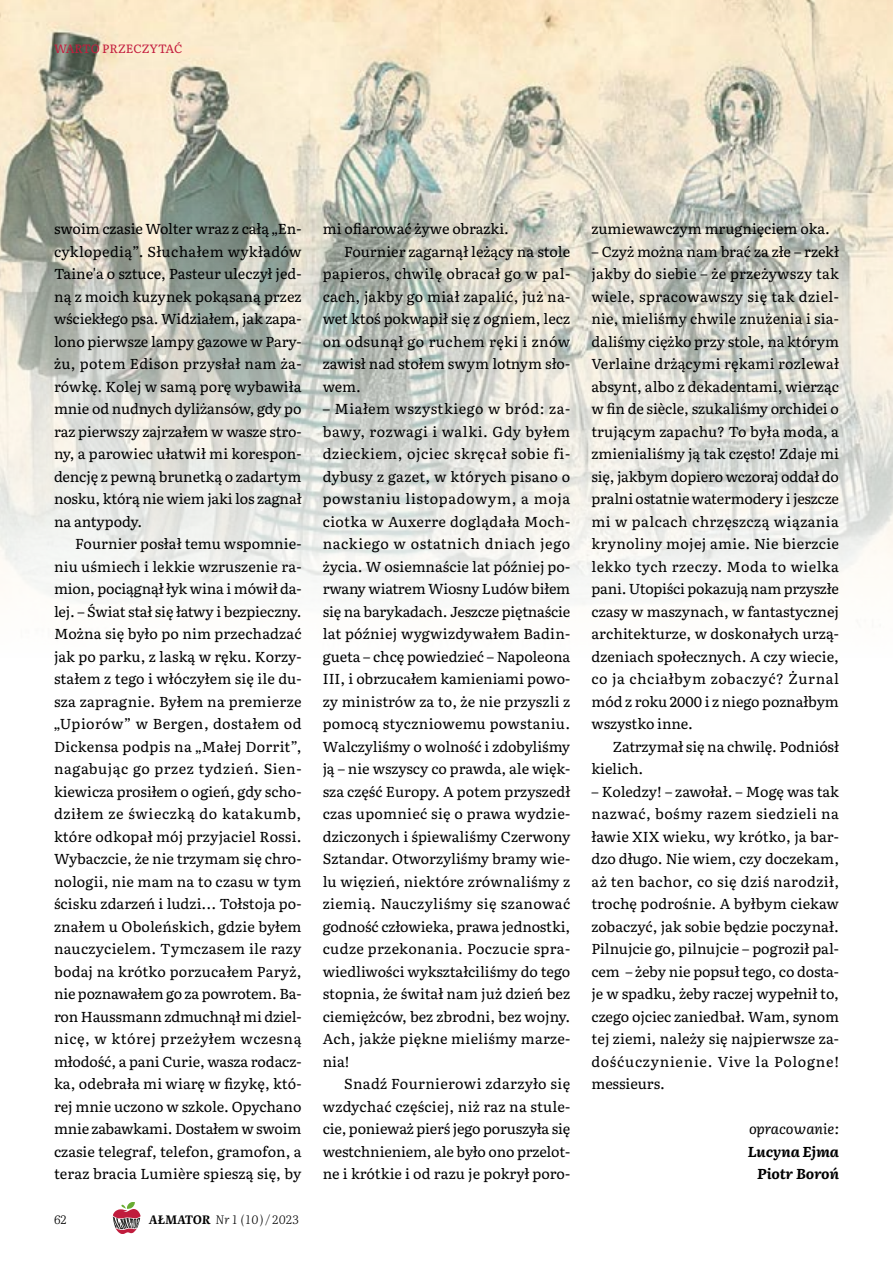
<style>
.page{position:relative;width:893px;height:1263px;background:#fff}
.page>*{position:absolute;margin:0;border:0;box-sizing:border-box;transform-origin:0 0}
.t1{font:14.4px/22.5px "Literata TT Text";color:#000;text-align:justify}
.t2{font:14.4px "Literata TT Text";letter-spacing:.02em;color:#000}
.t3{font:14.4px "Literata TT Text";letter-spacing:.025em;color:#000}
.t4{font:14.4px "Literata TT Text";letter-spacing:.03em;color:#000}
.t5{font:italic 700 14.4px/22.5px "Literata TT Text";letter-spacing:-.005em;color:#000;text-align:right}
.t6{font:italic 14.4px "Literata TT Text";color:#000}
.t7{font:italic 300 12px "Literata TT Subhead";letter-spacing:.04em;color:#000}
.t8{font:12px "Literata TT Text";letter-spacing:-.005em;color:#c41d3e}
.t9{font:300 12px "Literata TT Subhead";color:#000}
.s1{font-weight:700}
</style>
<div class="page">
<svg style="left:113px;top:1202px;width:28px;height:31px"></svg>
<img style="left:0;top:0;width:893px;height:605px">
<p class="t8" style="left:54px;top:40px;width:130px">WARTO PRZECZYTAĆ</p>
<p class="t1" style="left:54px;top:217px;width:249px">swoim czasie Wolter wraz z całą „En&shy;cyklopedią”. Słuchałem wykładów Taine'a o sztuce, Pasteur uleczył jed&shy;ną z moich kuzynek pokąsaną przez wściekłego psa. Widziałem, jak zapa&shy;lono pierwsze lampy gazowe w Pary&shy;żu, potem Edison przysłał nam ża&shy;rówkę. Kolej w samą porę wybawiła mnie od nudnych dyliżansów, gdy po raz pierwszy zajrzałem w wasze stro&shy;ny, a parowiec ułatwił mi korespon&shy;dencję z pewną brunetką o zadartym nosku, którą nie wiem jaki los zagnał na antypody.</p>
<p class="t1" style="left:54px;top:532px;width:249px;text-indent:21px">Fournier posłał temu wspomnie&shy;niu uśmiech i lekkie wzruszenie ra&shy;mion, pociągnął łyk wina i mówił da&shy;lej. – Świat stał się łatwy i bezpieczny.<br>Można się było po nim przechadzać jak po parku, z laską w ręku. Korzy&shy;stałem z tego i włóczyłem się ile du&shy;sza zapragnie. Byłem na premierze „Upiorów” w Bergen, dostałem od Dickensa podpis na „Małej Dorrit”, nagabując go przez tydzień. Sien&shy;kiewicza prosiłem o ogień, gdy scho&shy;dziłem ze świeczką do katakumb, które odkopał mój przyjaciel Rossi.<br>Wybaczcie, że nie trzymam się chro&shy;nologii, nie mam na to czasu w tym ścisku zdarzeń i ludzi... Tołstoja po&shy;znałem u Oboleńskich, gdzie byłem nauczycielem. Tymczasem ile razy bodaj na krótko porzucałem Paryż, nie poznawałem go za powrotem. Ba&shy;ron Haussmann zdmuchnął mi dziel&shy;nicę, w której przeżyłem wczesną młodość, a pani Curie, wasza rodacz&shy;ka, odebrała mi wiarę w fizykę, któ&shy;rej mnie uczono w szkole. Opychano mnie zabawkami. Dostałem w swoim czasie telegraf, telefon, gramofon, a teraz bracia Lumière spieszą się, by</p>
<p class="t9" style="left:54px;top:1210px;width:14px">62</p>
<p class="t7" style="left:149px;top:1210px;width:151px"><span class="s1">AŁMATOR</span> Nr 1 (10)/ 2023</p>
<p class="t1" style="left:323px;top:217px;width:188px">mi ofiarować żywe obrazki.</p>
<p class="t1" style="left:344px;top:239px;width:228px">Fournier zagarnął leżący na stole</p>
<p class="t3" style="left:323px;top:263px;width:249px">papieros, chwilę obracał go w pal-</p>
<p class="t2" style="left:323px;top:285px;width:249px">cach, jakby go miał zapalić, już na-</p>
<p class="t1" style="left:323px;top:307px;width:249px">wet ktoś pokwapił się z ogniem, lecz</p>
<p class="t4" style="left:323px;top:330px;width:249px">on odsunął go ruchem ręki i znów</p>
<p class="t1" style="left:323px;top:352px;width:249px">zawisł nad stołem swym lotnym sło-</p>
<p class="t1" style="left:323px;top:374px;width:40px">wem.</p>
<p class="t1" style="left:323px;top:397px;width:249px">– Miałem wszystkiego w bród: za&shy;bawy, rozwagi i walki. Gdy byłem dzieckiem, ojciec skręcał sobie fi&shy;dybusy z gazet, w których pisano o powstaniu listopadowym, a moja ciotka w Auxerre doglądała Moch&shy;nackiego w ostatnich dniach jego życia. W osiemnaście lat później po&shy;rwany wiatrem Wiosny Ludów biłem się na barykadach. Jeszcze piętnaście lat później wygwizdywałem Badin&shy;gueta – chcę powiedzieć – Napoleona III, i obrzucałem kamieniami powo&shy;zy ministrów za to, że nie przyszli z pomocą styczniowemu powstaniu.<br>Walczyliśmy o wolność i zdobyliśmy ją – nie wszyscy co prawda, ale więk&shy;sza część Europy. A potem przyszedł czas upomnieć się o prawa wydzie&shy;dziczonych i śpiewaliśmy Czerwony Sztandar. Otworzyliśmy bramy wie&shy;lu więzień, niektóre zrównaliśmy z ziemią. Nauczyliśmy się szanować godność człowieka, prawa jednostki, cudze przekonania. Poczucie spra&shy;wiedliwości wykształciliśmy do tego stopnia, że świtał nam już dzień bez ciemiężców, bez zbrodni, bez wojny.<br>Ach, jakże piękne mieliśmy marze&shy;nia!</p>
<p class="t1" style="left:323px;top:1072px;width:249px;text-indent:21px">Snadź Fournierowi zdarzyło się wzdychać częściej, niż raz na stule&shy;cie, ponieważ pierś jego poruszyła się westchnieniem, ale było ono przelot&shy;ne i krótkie i od razu je pokrył poro-</p>
<p class="t1" style="left:591px;top:217px;width:240px">zumiewawczym mrugnięciem oka.</p>
<p class="t1" style="left:591px;top:239px;width:249px">– Czyż można nam brać za złe – rzekł jakby do siebie – że przeżywszy tak wiele, spracowawszy się tak dziel&shy;nie, mieliśmy chwile znużenia i sia&shy;daliśmy ciężko przy stole, na którym Verlaine drżącymi rękami rozlewał absynt, albo z dekadentami, wierząc w fin de siècle, szukaliśmy orchidei o trującym zapachu? To była moda, a zmienialiśmy ją tak często! Zdaje mi się, jakbym dopiero wczoraj oddał do pralni ostatnie watermodery i jeszcze mi w palcach chrzęszczą wiązania krynoliny mojej amie. Nie bierzcie lekko tych rzeczy. Moda to wielka pani. Utopiści pokazują nam przyszłe czasy w maszynach, w fantastycznej architekturze, w doskonałych urzą&shy;dzeniach społecznych. A czy wiecie, co ja chciałbym zobaczyć? Żurnal mód z roku 2000 i z niego poznałbym wszystko inne.</p>
<p class="t1" style="left:591px;top:734px;width:249px;text-indent:21px">Zatrzymał się na chwilę. Podniósł kielich.</p>
<p class="t1" style="left:591px;top:779px;width:249px">– Koledzy! – zawołał. – Mogę was tak nazwać, bośmy razem siedzieli na ławie XIX wieku, wy krótko, ja bar&shy;dzo długo. Nie wiem, czy doczekam, aż ten bachor, co się dziś narodził, trochę podrośnie. A byłbym ciekaw zobaczyć, jak sobie będzie poczynał.<br>Pilnujcie go, pilnujcie – pogroził pal&shy;cem – żeby nie popsuł tego, co dosta&shy;je w spadku, żeby raczej wypełnił to, czego ojciec zaniedbał. Wam, synom tej ziemi, należy się najpierwsze za&shy;dośćuczynienie. Vive la Pologne! messieurs.</p>
<p class="t6" style="left:749px;top:1118px;width:91px">opracowanie:</p>
<p class="t5" style="left:748px;top:1139px;width:93px">Lucyna Ejma<br>Piotr Boroń</p>
</div>
